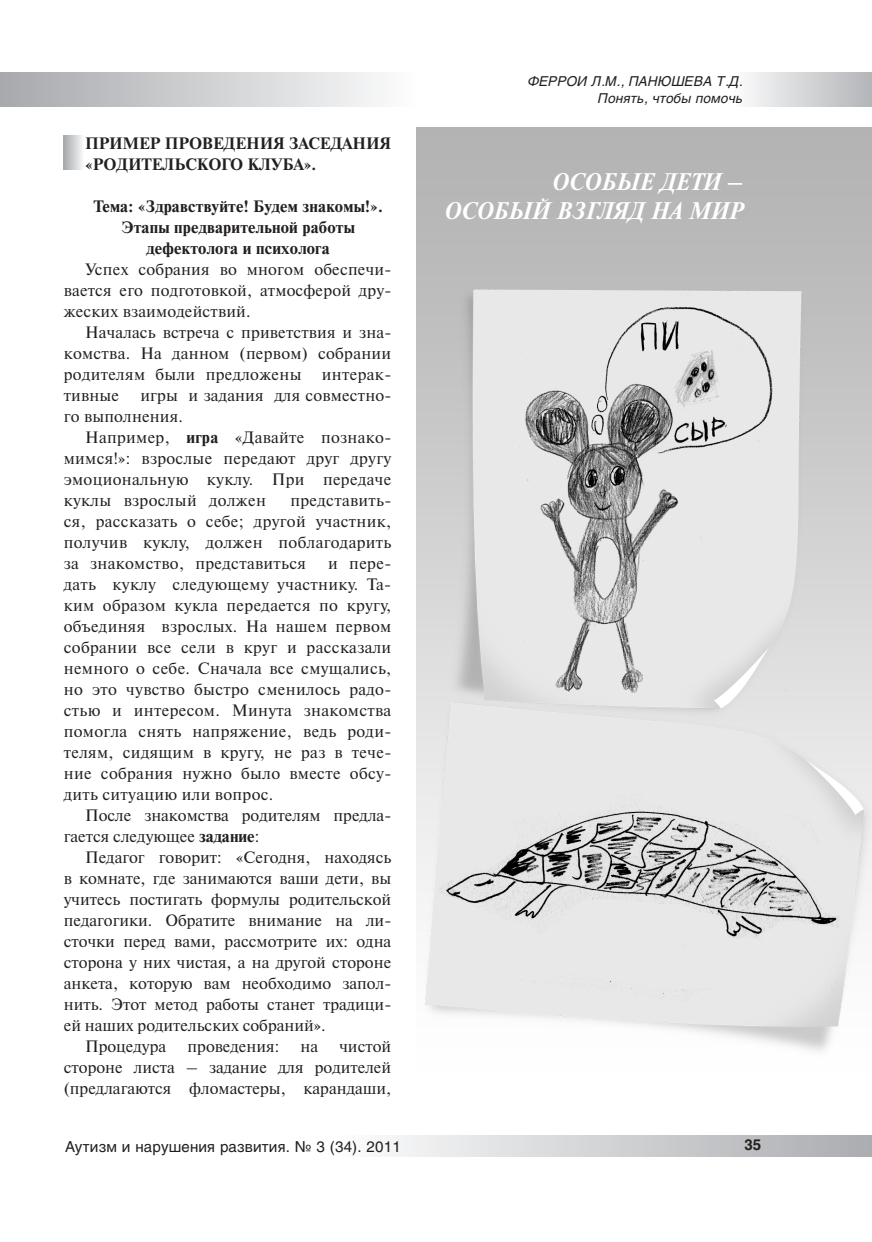
<style>
.page{position:relative;width:872px;height:1242px;background:#fff}
.page>*{position:absolute;margin:0;border:0;box-sizing:border-box;transform-origin:0 0}
.t1{font:italic 700 24px/28.8px "Newton C";color:#fff;text-align:right}
.t2{font:16.5px/21px "Newton C";color:#231f20;text-align:justify}
.t3{font:700 16.5px/21px "Newton C";letter-spacing:.01em;color:#231f20}
.t4{font:15px "Helios";letter-spacing:.01em;color:#231f20}
.t5{font:700 15px "Helios";color:#231f20}
.t6{font:italic 13.5px/16.2px "Helios";letter-spacing:.01em;color:#231f20;text-align:right}
.s1{font-weight:700}
</style>
<div class="page">
<div style="left:0;top:72px;width:417px;height:34px;background:linear-gradient(to right,#a7a8ac,#fcfcfd)"></div>
<div style="left:731px;top:72px;width:141px;height:34px;background:linear-gradient(to right,#fdfdfe,#b3b4b7)"></div>
<div style="left:332px;top:1135px;width:540px;height:22px;background:linear-gradient(to right,#fdfdfe,#abacb0)"></div>
<img style="left:417px;top:128px;width:455px;height:924px">
<svg style="left:64px;top:135px;width:18px;height:35px"></svg>
<p class="t3" style="left:85px;top:132px;width:308px">Пример проведения заседания «Родительского клуба».</p>
<p class="t3" style="left:93px;top:195px;width:291px;text-align:center">Тема: «Здравствуйте! Будем знакомы!».<br>Этапы предварительной работы дефектолога и психолога</p>
<p class="t2" style="left:64px;top:258px;width:329px;text-indent:21px">Успех собрания во многом обеспечи&shy;вается его подготовкой, атмосферой дру&shy;жеских взаимодействий.</p>
<p class="t2" style="left:64px;top:321px;width:329px;text-indent:21px">Началась встреча с приветствия и зна&shy;комства. На данном (первом) собрании родителям были предложены интерак&shy;тивные</p>
<p class="t2" style="left:64px;top:385px;width:329px;text-indent:77px">игры и задания для совместно&shy;го выполнения.</p>
<p class="t2" style="left:64px;top:427px;width:329px;text-indent:21px">Например, <span class="s1">игра</span> «Давайте познако&shy;мимся!»: взрослые передают друг другу эмоциональную куклу. При передаче куклы взрослый должен</p>
<p class="t2" style="left:64px;top:490px;width:329px;text-indent:227px">представить&shy;ся, рассказать о себе; другой участник, получив куклу, должен поблагодарить за знакомство, представиться</p>
<p class="t2" style="left:64px;top:553px;width:329px;text-indent:264px">и пере&shy;дать куклу следующему участнику. Та&shy;ким образом кукла передается по кругу, объединяя взрослых. На нашем первом собрании все сели в круг и рассказали немного о себе. Сначала все смущались, но это чувство быстро сменилось радо&shy;стью и интересом. Минута знакомства помогла снять напряжение, ведь роди&shy;телям, сидящим в кругу, не раз в тече&shy;ние собрания нужно было вместе обсу&shy;дить ситуацию или вопрос.</p>
<p class="t2" style="left:64px;top:805px;width:329px;text-indent:21px">После знакомства родителям предла&shy;гается следующее <span class="s1">задание</span>:</p>
<p class="t2" style="left:85px;top:847px;width:308px">Педагог говорит: «Сегодня, находясь</p>
<p class="t2" style="left:64px;top:868px;width:329px">в комнате, где занимаются ваши дети, вы</p>
<p class="t2" style="left:64px;top:889px;width:329px">учитесь постигать формулы родительской</p>
<p class="t2" style="left:64px;top:910px;width:329px">педагогики. Обратите внимание на ли-</p>
<p class="t2" style="left:64px;top:931px;width:329px">сточки перед вами, рассмотрите их: одна</p>
<p class="t2" style="left:64px;top:952px;width:329px">сторона у них чистая, а на другой стороне</p>
<p class="t2" style="left:64px;top:973px;width:329px">анкета, которую вам необходимо запол-</p>
<p class="t2" style="left:64px;top:994px;width:329px">нить. Этот метод работы станет традици-</p>
<p class="t2" style="left:64px;top:1015px;width:263px">ей наших родительских собраний».</p>
<p class="t2" style="left:85px;top:1036px;width:83px">Процедура</p>
<p class="t2" style="left:187px;top:1036px;width:93px">проведения:</p>
<p class="t2" style="left:300px;top:1036px;width:19px">на</p>
<p class="t2" style="left:64px;top:1036px;width:329px;text-indent:275px">чистой стороне листа – задание для родителей (предлагаются фломастеры, карандаши,</p>
<p class="t6" style="left:528px;top:73px;width:216px">ФЕРРОИ Л.М., ПАНЮШЕВА Т.Д.<br>Понять, чтобы помочь</p>
<h1 class="t1" style="left:443px;top:168px;width:301px">ОСОБЫЕ ДЕТИ –<br>ОСОБЫЙ ВЗГЛЯД НА МИР</h1>
<p class="t4" style="left:65px;top:1137px;width:337px">Аутизм и нарушения развития. № 3 (34). 2011</p>
<p class="t5" style="left:744px;top:1136px;width:18px">35</p>
</div>
